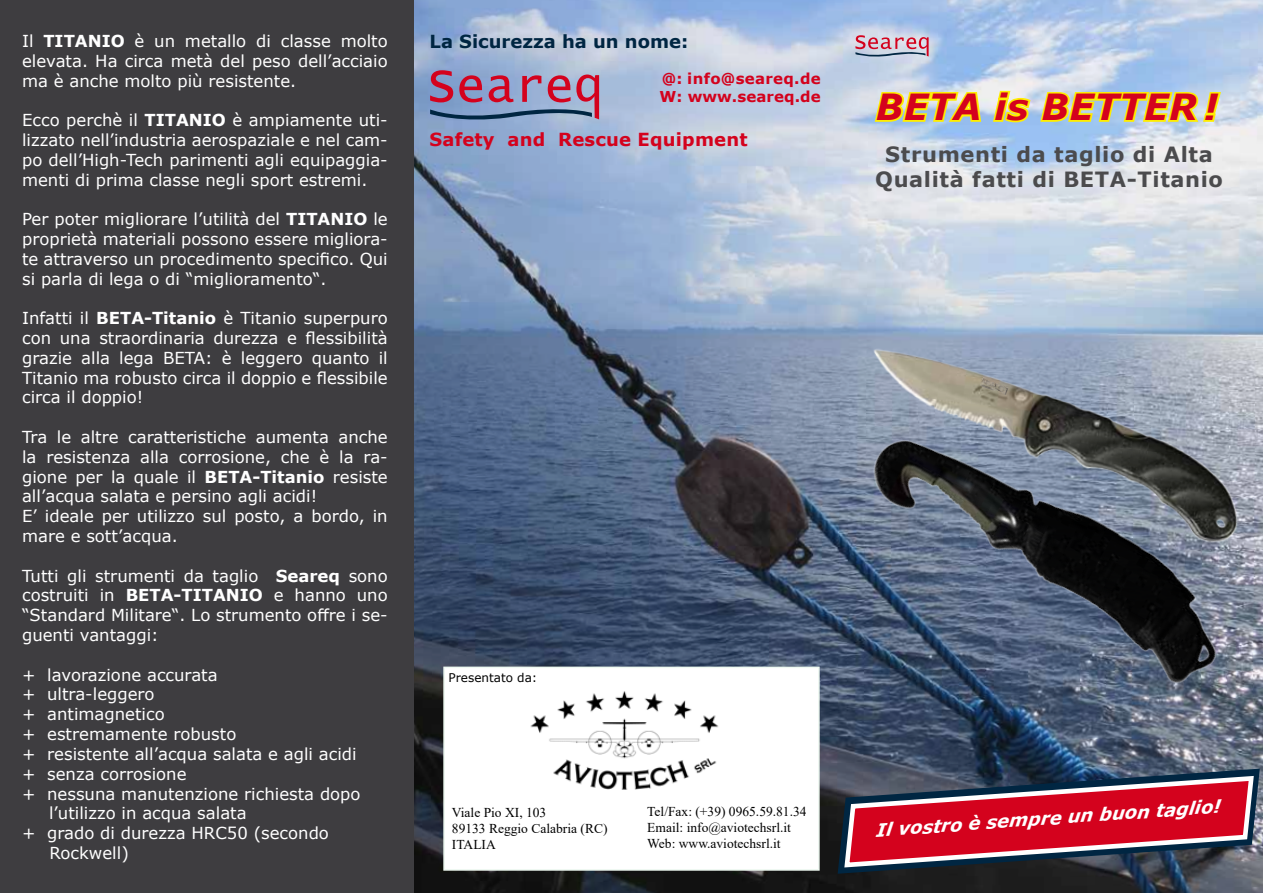
<style>
.page{position:relative;width:1263px;height:893px;background:#fff}
.page>*{position:absolute;margin:0;border:0;box-sizing:border-box;transform-origin:0 0}
.t1{font:italic 700 36px "Verdana";letter-spacing:.01em;color:#d4021d}
.t2{font:700 21px/25.2px "Verdana";letter-spacing:.03em;color:#4b4b4d;text-align:center}
.t3{font:italic 700 18px "Verdana";color:#fff}
.t4{font:700 18px "Verdana";letter-spacing:.01em;color:#d4021d}
.t5{font:700 18px "Verdana";color:#002642}
.t6{font:16.5px/19.8px "Verdana";color:#fff;text-align:justify}
.t7{font:700 15px/18px "Verdana";letter-spacing:.02em;color:#d4021d}
.t8{font:13.5px/16.2px "Times New Roman";color:#000}
.t9{font:12px "Verdana";color:#000}
.s1{font-weight:700}
</style>
<div class="page">
<img style="left:413px;top:0;width:850px;height:893px">
<div style="left:0;top:0;width:413px;height:893px;background:#3e3d40"></div>
<svg style="left:872px;top:89px;width:111px;height:35px;background:#dedf7b"></svg>
<svg style="left:991px;top:88px;width:41px;height:37px;background:#e3e384"></svg>
<svg style="left:1038px;top:90px;width:185px;height:34px;background:#d9dd7a"></svg>
<div style="left:443px;top:667px;width:377px;height:204px;background:#fff;border:2px solid #eef9f1"></div>
<svg style="left:855px;top:35px;width:74px;height:22px;background:#c39eaf"></svg>
<svg style="left:430px;top:70px;width:169px;height:50px;background:#967d9f"></svg>
<svg style="left:836px;top:767px;width:426px;height:109px;background:#3b4450"></svg>
<svg style="left:840px;top:771px;width:418px;height:101px;background:#933247"></svg>
<img style="left:530px;top:691px;width:189px;height:99px">
<img style="left:846px;top:344px;width:417px;height:206px">
<img style="left:979px;top:378px;width:29px;height:15px">
<img style="left:842px;top:393px;width:420px;height:313px">
<p class="t6" style="left:22px;top:31px;width:367px">Il <span class="s1">TITANIO</span> è un metallo di classe molto elevata. Ha circa metà del peso dell’acciaio ma è anche molto più resistente.</p>
<p class="t6" style="left:22px;top:110px;width:367px">Ecco perchè il <span class="s1">TITANIO</span> è ampiamente uti&shy;lizzato nell’industria aerospaziale e nel cam&shy;po dell’High-Tech parimenti agli equipaggia&shy;menti di prima classe negli sport estremi.</p>
<p class="t6" style="left:22px;top:209px;width:367px">Per poter migliorare l’utilità del <span class="s1">TITANIO</span> le proprietà materiali possono essere migliora&shy;te attraverso un procedimento specifico. Qui si parla di lega o di “miglioramento“.</p>
<p class="t6" style="left:22px;top:308px;width:367px">Infatti il <span class="s1">BETA-Titanio</span> è Titanio superpuro con una straordinaria durezza e flessibilità grazie alla lega BETA: è leggero quanto il Titanio ma robusto circa il doppio e flessibile circa il doppio!</p>
<p class="t6" style="left:22px;top:427px;width:367px;text-align:left">Tra le altre caratteristiche aumenta anche la resistenza alla corrosione, che è la ra&shy;gione per la quale il <span class="s1">BETA-Titanio</span> resiste all’acqua salata e persino agli acidi!<br>E’ ideale per utilizzo sul posto, a bordo, in mare e sott’acqua.</p>
<p class="t6" style="left:22px;top:566px;width:367px">Tutti gli strumenti da taglio <span class="s1">Seareq</span> sono costruiti in <span class="s1">BETA-TITANIO</span> e hanno uno “Standard Militare“. Lo strumento offre i se&shy;guenti vantaggi:</p>
<p class="t6" style="left:22px;top:665px;width:197px">+ lavorazione accurata</p>
<p class="t6" style="left:22px;top:684px;width:134px">+ ultra-leggero</p>
<p class="t6" style="left:22px;top:704px;width:144px">+ antimagnetico</p>
<p class="t6" style="left:22px;top:724px;width:216px">+ estremamente robusto</p>
<p class="t6" style="left:22px;top:744px;width:336px">+ resistente all’acqua salata e agli acidi</p>
<p class="t6" style="left:22px;top:764px;width:166px">+ senza corrosione</p>
<p class="t6" style="left:22px;top:783px;width:340px">+ nessuna manutenzione richiesta dopo</p>
<p class="t6" style="left:49px;top:803px;width:199px">l’utilizzo in acqua salata</p>
<p class="t6" style="left:22px;top:823px;width:308px">+ grado di durezza HRC50 (secondo</p>
<p class="t6" style="left:50px;top:843px;width:81px">Rockwell)</p>
<p class="t5" style="left:430px;top:29px;width:260px">La Sicurezza ha un nome:</p>
<p class="t7" style="left:659px;top:70px;width:163px">@: info@seareq.de<br>W: www.seareq.de</p>
<p class="t4" style="left:429px;top:127px;width:320px">Safety and Rescue Equipment</p>
<p class="t9" style="left:449px;top:670px;width:90px">Presentato da:</p>
<p class="t8" style="left:452px;top:804px;width:157px">Viale Pio XI, 103<br>89133 Reggio Calabria (RC)<br>ITALIA</p>
<p class="t8" style="left:647px;top:803px;width:161px">Tel/Fax: (+39) 0965.59.81.34<br>Email: info@aviotechsrl.it<br>Web: www.aviotechsrl.it</p>
<h1 class="t1" style="left:876px;top:81px;width:344px">BETA is BETTER !</h1>
<p class="t2" style="left:875px;top:141px;width:349px">Strumenti da taglio di Alta<br>Qualità fatti di BETA-Titanio</p>
<p class="t3" style="left:875px;top:817px;width:347px;rotate:-4deg">Il vostro è sempre un buon taglio!</p>
</div>
